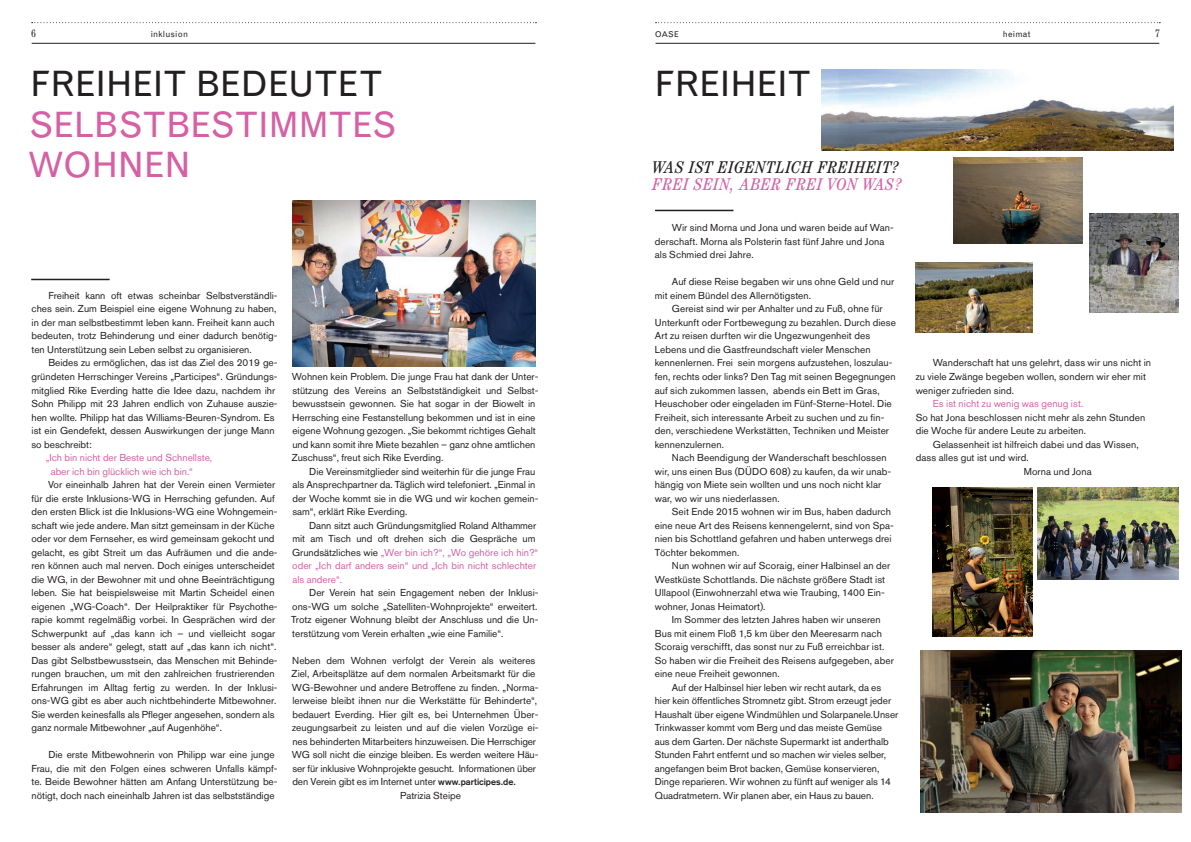
<style>
.page{position:relative;width:1191px;height:842px;background:#fff}
.page>*{position:absolute;margin:0;border:0;box-sizing:border-box;transform-origin:0 0}
.t1{font:35px "Grotesque MT Std";letter-spacing:-.01em;color:#231f20}
.t2{font:35px/40.5px "Grotesque MT Std";letter-spacing:-.015em;color:#d561a4}
.t3{font:italic condensed 17px "Century";letter-spacing:.035em;color:#231f20}
.t4{font:italic condensed 17px "Century";letter-spacing:.035em;color:#d561a4}
.t5{font:condensed 10.8px "Century";color:#231f20}
.t6{font:10px/13.5px "Akzidenz Grotesk BQ";color:#231f20}
.t7{font:10px/13.5px "Akzidenz Grotesk BQ";color:#d561a4}
.t8{font:8.5px "Grotesque MT Std";letter-spacing:.025em;color:#231f20}
.t9{font:8px "Grotesque MT Std";color:#231f20}
.s1{color:#d561a4}
.s2{font-family:"Akzidenz Grotesk";font-weight:700;font-size:9px}
</style>
<div class="page">
<svg style="left:32px;top:22px;width:504px;height:1px"></svg>
<hr style="left:32px;top:43px;width:503px;height:1px;background:#231f20">
<hr style="left:31px;top:279px;width:79px;height:1px;background:#231f20">
<svg style="left:655px;top:22px;width:505px;height:1px"></svg>
<hr style="left:655px;top:43px;width:504px;height:1px;background:#231f20">
<img style="left:292px;top:200px;width:243px;height:166px">
<hr style="left:655px;top:210px;width:78px;height:1px;background:#231f20">
<img style="left:920px;top:650px;width:261px;height:162px">
<img style="left:933px;top:487px;width:99px;height:149px">
<img style="left:915px;top:262px;width:118px;height:71px">
<img style="left:953px;top:157px;width:129px;height:86px">
<img style="left:1037px;top:487px;width:141px;height:92px">
<img style="left:821px;top:70px;width:353px;height:80px">
<img style="left:1089px;top:213px;width:89px;height:99px">
<p class="t5" style="left:31px;top:27px;width:6px">6</p>
<p class="t8" style="left:151px;top:29px;width:39px">inklusion</p>
<h1 class="t1" style="left:30px;top:64px;width:354px">FREIHEIT BEDEUTET</h1>
<h1 class="t2" style="left:27px;top:105px;width:371px">SELBSTBESTIMMTES<br>WOHNEN</h1>
<p class="t6" style="left:31px;top:289px;width:248px;text-indent:17px">Freiheit kann oft etwas scheinbar Selbstverständli&shy;ches sein. Zum Beispiel eine eigene Wohnung zu haben, in der man selbstbestimmt leben kann. Freiheit kann auch bedeuten, trotz Behinderung und einer dadurch benötig&shy;ten Unterstützung sein Leben selbst zu organisieren.</p>
<p class="t6" style="left:31px;top:356px;width:248px;text-indent:17px">Beides zu ermöglichen, das ist das Ziel des 2019 ge&shy;gründeten Herrschinger Vereins „Participes“. Gründungs&shy;mitglied Rike Everding hatte die Idee dazu, nachdem ihr Sohn Philipp mit 23 Jahren endlich von Zuhause auszie&shy;hen wollte. Philipp hat das Williams-Beuren-Syndrom. Es ist ein Gendefekt, dessen Auswirkungen der junge Mann so beschreibt:</p>
<p class="t7" style="left:51px;top:451px;width:163px;text-indent:-5px">„Ich bin nicht der Beste und Schnellste, aber ich bin glücklich wie ich bin.“</p>
<p class="t6" style="left:31px;top:478px;width:248px;text-indent:17px">Vor eineinhalb Jahren hat der Verein einen Vermieter für die erste Inklusions-WG in Herrsching gefunden. Auf den ersten Blick ist die Inklusions-WG eine Wohngemein&shy;schaft wie jede andere. Man sitzt gemeinsam in der Küche oder vor dem Fernseher, es wird gemeinsam gekocht und gelacht, es gibt Streit um das Aufräumen und die ande&shy;ren können auch mal nerven. Doch einiges unterscheidet die WG, in der Bewohner mit und ohne Beeinträchtigung leben. Sie hat beispielsweise mit Martin Scheidel einen eigenen „WG-Coach“. Der Heilpraktiker für Psychothe&shy;rapie kommt regelmäßig vorbei. In Gesprächen wird der Schwerpunkt auf „das kann ich – und vielleicht sogar besser als andere“ gelegt, statt auf „das kann ich nicht“.<br>Das gibt Selbstbewusstsein, das Menschen mit Behinde&shy;rungen brauchen, um mit den zahlreichen frustrierenden Erfahrungen im Alltag fertig zu werden. In der Inklusi&shy;ons-WG gibt es aber auch nichtbehinderte Mitbewohner.<br>Sie werden keinesfalls als Pfleger angesehen, sondern als ganz normale Mitbewohner „auf Augenhöhe“.</p>
<p class="t6" style="left:31px;top:748px;width:248px;text-indent:17px">Die erste Mitbewohnerin von Philipp war eine junge Frau, die mit den Folgen eines schweren Unfalls kämpf&shy;te. Beide Bewohner hätten am Anfang Unterstützung be&shy;nötigt, doch nach eineinhalb Jahren ist das selbstständige</p>
<p class="t6" style="left:292px;top:370px;width:248px">Wohnen kein Problem. Die junge Frau hat dank der Unter&shy;stützung des Vereins an Selbstständigkeit und Selbst&shy;bewusstsein gewonnen. Sie hat sogar in der Biowelt in Herrsching eine Festanstellung bekommen und ist in eine eigene Wohnung gezogen. „Sie bekommt richtiges Gehalt und kann somit ihre Miete bezahlen – ganz ohne amtlichen Zuschuss“, freut sich Rike Everding.</p>
<p class="t6" style="left:292px;top:464px;width:247px;text-indent:17px">Die Vereinsmitglieder sind weiterhin für die junge Frau als Ansprechpartner da. Täglich wird telefoniert. „Einmal in der Woche kommt sie in die WG und wir kochen gemein&shy;sam“, erklärt Rike Everding.</p>
<p class="t6" style="left:292px;top:518px;width:248px;text-indent:17px">Dann sitzt auch Gründungsmitglied Roland Althammer mit am Tisch und oft drehen sich die Gespräche um Grundsätzliches wie <span class="s1">„Wer bin ich?“, „Wo gehöre ich hin?“ oder „Ich darf anders sein“ und „Ich bin nicht schlechter als andere“.</span></p>
<p class="t6" style="left:291px;top:586px;width:249px;text-align:justify;text-indent:18px">Der Verein hat sein Engagement neben der Inklusi&shy;ons-WG um solche „Satelliten-Wohnprojekte“ erweitert.<br>Trotz eigener Wohnung bleibt der Anschluss und die Un&shy;terstützung vom Verein erhalten „wie eine Familie“.</p>
<p class="t6" style="left:292px;top:653px;width:245px">Neben dem Wohnen verfolgt der Verein als weiteres</p>
<p class="t6" style="left:292px;top:667px;width:245px">Ziel, Arbeitsplätze auf dem normalen Arbeitsmarkt für die</p>
<p class="t6" style="left:292px;top:680px;width:248px">WG-Bewohner und andere Betroffene zu finden. „Norma-</p>
<p class="t6" style="left:292px;top:694px;width:246px">lerweise bleibt ihnen nur die Werkstätte für Behinderte“,</p>
<p class="t6" style="left:292px;top:707px;width:247px">bedauert Everding. Hier gilt es, bei Unternehmen Über-</p>
<p class="t6" style="left:292px;top:721px;width:248px">zeugungsarbeit zu leisten und auf die vielen Vorzüge ei-</p>
<p class="t6" style="left:292px;top:734px;width:245px">nes behinderten Mitarbeiters hinzuweisen. Die Herrschiger</p>
<p class="t6" style="left:292px;top:748px;width:248px">WG soll nicht die einzige bleiben. Es werden weitere Häu-</p>
<p class="t6" style="left:292px;top:761px;width:245px">ser für inklusive Wohnprojekte gesucht. Informationen über</p>
<p class="t6" style="left:292px;top:775px;width:225px">den Verein gibt es im Internet unter <span class="s2">www.participes.de.</span></p>
<p class="t6" style="left:400px;top:788px;width:62px">Patrizia Steipe</p>
<p class="t9" style="left:655px;top:29px;width:25px">OASE</p>
<p class="t8" style="left:1003px;top:29px;width:29px">heimat</p>
<p class="t5" style="left:1155px;top:27px;width:6px">7</p>
<h1 class="t1" style="left:654px;top:64px;width:159px">FREIHEIT</h1>
<h2 class="t3" style="left:653px;top:158px;width:248px">WAS IST EIGENTLICH FREIHEIT?</h2>
<h2 class="t4" style="left:653px;top:175px;width:251px">FREI SEIN, ABER FREI VON WAS?</h2>
<p class="t6" style="left:655px;top:221px;width:240px;text-indent:17px">Wir sind Morna und Jona und waren beide auf Wan&shy;derschaft. Morna als Polsterin fast fünf Jahre und Jona als Schmied drei Jahre.</p>
<p class="t6" style="left:655px;top:275px;width:241px;text-indent:17px">Auf diese Reise begaben wir uns ohne Geld und nur mit einem Bündel des Allernötigsten.</p>
<p class="t6" style="left:655px;top:302px;width:243px;text-indent:17px">Gereist sind wir per Anhalter und zu Fuß, ohne für Unterkunft oder Fortbewegung zu bezahlen. Durch diese Art zu reisen durften wir die Ungezwungenheit des Lebens und die Gastfreundschaft vieler Menschen kennenlernen. Frei sein morgens aufzustehen, loszulau&shy;fen, rechts oder links? Den Tag mit seinen Begegnungen auf sich zukommen lassen, abends ein Bett im Gras, Heuschober oder eingeladen im Fünf-Sterne-Hotel. Die Freiheit, sich interessante Arbeit zu suchen und zu fin&shy;den, verschiedene Werkstätten, Techniken und Meister kennenzulernen.</p>
<p class="t6" style="left:655px;top:451px;width:238px;text-indent:17px">Nach Beendigung der Wanderschaft beschlossen wir, uns einen Bus (DÜDO 608) zu kaufen, da wir unab&shy;hängig von Miete sein wollten und uns noch nicht klar war, wo wir uns niederlassen.</p>
<p class="t6" style="left:655px;top:505px;width:240px;text-indent:17px">Seit Ende 2015 wohnen wir im Bus, haben dadurch eine neue Art des Reisens kennengelernt, sind von Spa&shy;nien bis Schottland gefahren und haben unterwegs drei Töchter bekommen.</p>
<p class="t6" style="left:655px;top:559px;width:237px;text-indent:17px">Nun wohnen wir auf Scoraig, einer Halbinsel an der Westküste Schottlands. Die nächste größere Stadt ist Ullapool (Einwohnerzahl etwa wie Traubing, 1400 Ein&shy;wohner, Jonas Heimatort).</p>
<p class="t6" style="left:655px;top:613px;width:240px;text-indent:17px">Im Sommer des letzten Jahres haben wir unseren Bus mit einem Floß 1,5 km über den Meeresarm nach Scoraig verschifft, das sonst nur zu Fuß erreichbar ist.<br>So haben wir die Freiheit des Reisens aufgegeben, aber eine neue Freiheit gewonnen.</p>
<p class="t6" style="left:655px;top:680px;width:245px;text-indent:17px">Auf der Halbinsel hier leben wir recht autark, da es hier kein öffentliches Stromnetz gibt. Strom erzeugt jeder Haushalt über eigene Windmühlen und Solarpanele.Unser Trinkwasser kommt vom Berg und das meiste Gemüse aus dem Garten. Der nächste Supermarkt ist anderthalb Stunden Fahrt entfernt und so machen wir vieles selber, angefangen beim Brot backen, Gemüse konservieren, Dinge reparieren. Wir wohnen zu fünft auf weniger als 14<br>Quadratmetern. Wir planen aber, ein Haus zu bauen.</p>
<p class="t6" style="left:915px;top:356px;width:237px;text-indent:17px">Wanderschaft hat uns gelehrt, dass wir uns nicht in zu viele Zwänge begeben wollen, sondern wir eher mit weniger zufrieden sind.</p>
<p class="t7" style="left:932px;top:397px;width:152px">Es ist nicht zu wenig was genug ist.</p>
<p class="t6" style="left:915px;top:410px;width:231px">So hat Jona beschlossen nicht mehr als zehn Stunden die Woche für andere Leute zu arbeiten.</p>
<p class="t6" style="left:932px;top:437px;width:207px">Gelassenheit ist hilfreich dabei und das Wissen,</p>
<p class="t6" style="left:915px;top:451px;width:115px">dass alles gut ist und wird.</p>
<p class="t6" style="left:1023px;top:464px;width:69px">Morna und Jona</p>
</div>
